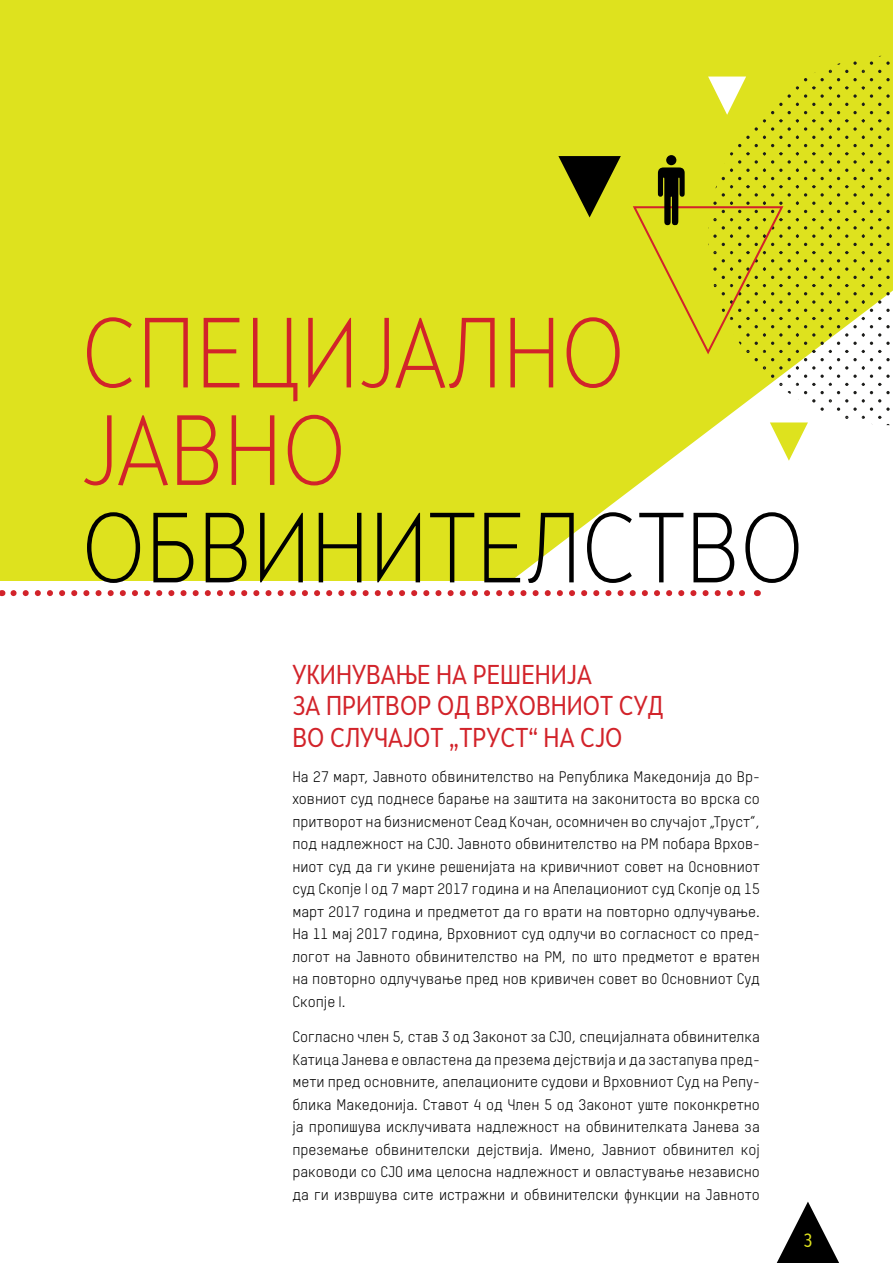
<style>
.page{position:relative;width:893px;height:1263px;background:#fff}
.page>*{position:absolute;margin:0;border:0;box-sizing:border-box;transform-origin:0 0}
.t1{font:300 93px/97.5px "Skola Sans Cn";color:#d2232a}
.t2{font:300 93px "Skola Sans Cn";color:#000}
.t3{font:25.5px/31.5px "Skola Sans Cn";color:#d2232a}
.t4{font:18px "Skola Sans Cn";color:#dee21e}
.t5{font:15px/22.5px "Oxfam TSTARPRO";color:#000;text-align:justify}
</style>
<div class="page">
<svg style="left:777px;top:1201px;width:62px;height:62px"></svg>
<svg style="left:1px;top:0;width:892px;height:581px;background:#e0e432"></svg>
<hr style="left:0;top:0;width:1px;height:1263px;background:#dee21e">
<div style="left:0;top:581px;width:893px;height:359px;background:#fff"></div>
<svg style="left:558px;top:156px;width:63px;height:61px;background:#6f710e"></svg>
<svg style="left:631px;top:56px;width:259px;height:405px"></svg>
<div style="left:666px;top:155px;width:10px;height:10px;background:#000;border-radius:50%"></div>
<svg style="left:13px;top:590px;width:732px;height:6px"></svg>
<svg style="left:0;top:590px;width:5px;height:673px"></svg>
<h1 class="t1" style="left:82px;top:304px;width:545px">СПЕЦИЈАЛНО<br>ЈАВНО</h1>
<h1 class="t2" style="left:82px;top:493px;width:724px">ОБВИНИТЕЛСТВО</h1>
<h2 class="t3" style="left:292px;top:658px;width:373px">УКИНУВАЊЕ НА РЕШЕНИЈА<br>ЗА ПРИТВОР ОД ВРХОВНИОТ СУД<br>ВО СЛУЧАЈОТ „ТРУСТ“ НА СЈО</h2>
<p class="t5" style="left:292px;top:765px;width:469px">На 27 март, Јавното обвинителство на Република Македонија до Вр&shy;ховниот суд поднесе барање на заштита на законитоста во врска со притворот на бизнисменот Сеад Кочан, осомничен во случајот „Труст“, под надлежност на СЈО. Јавното обвинителство на РМ побара Врхов&shy;ниот суд да ги укине решенијата на кривичниот совет на Основниот суд Скопје I од 7 март 2017 година и на Апелациониот суд Скопје од 15 март 2017 година и предметот да го врати на повторно одлучување.<br>На 11 мај 2017 година, Врховниот суд одлучи во согласност со пред&shy;логот на Јавното обвинителство на РМ, по што предметот е вратен на повторно одлучување пред нов кривичен совет во Основниот Суд Скопје I.</p>
<p class="t5" style="left:292px;top:1025px;width:469px">Согласно член 5, став 3 од Законот за СЈО, специјалната обвинителка Катица Јанева е овластена да презема дејствија и да застапува пред&shy;мети пред основните, апелационите судови и Врховниот Суд на Репу&shy;блика Македонија. Ставот 4 од Член 5 од Законот уште поконкретно ја пропишува исклучивата надлежност на обвинителката Јанева за преземање обвинителски дејствија. Имено, Јавниот обвинител кој раководи со СЈО има целосна надлежност и овластување независно да ги извршува сите истражни и обвинителски функции на Јавното</p>
<p class="t4" style="left:803px;top:1230px;width:10px">3</p>
</div>
